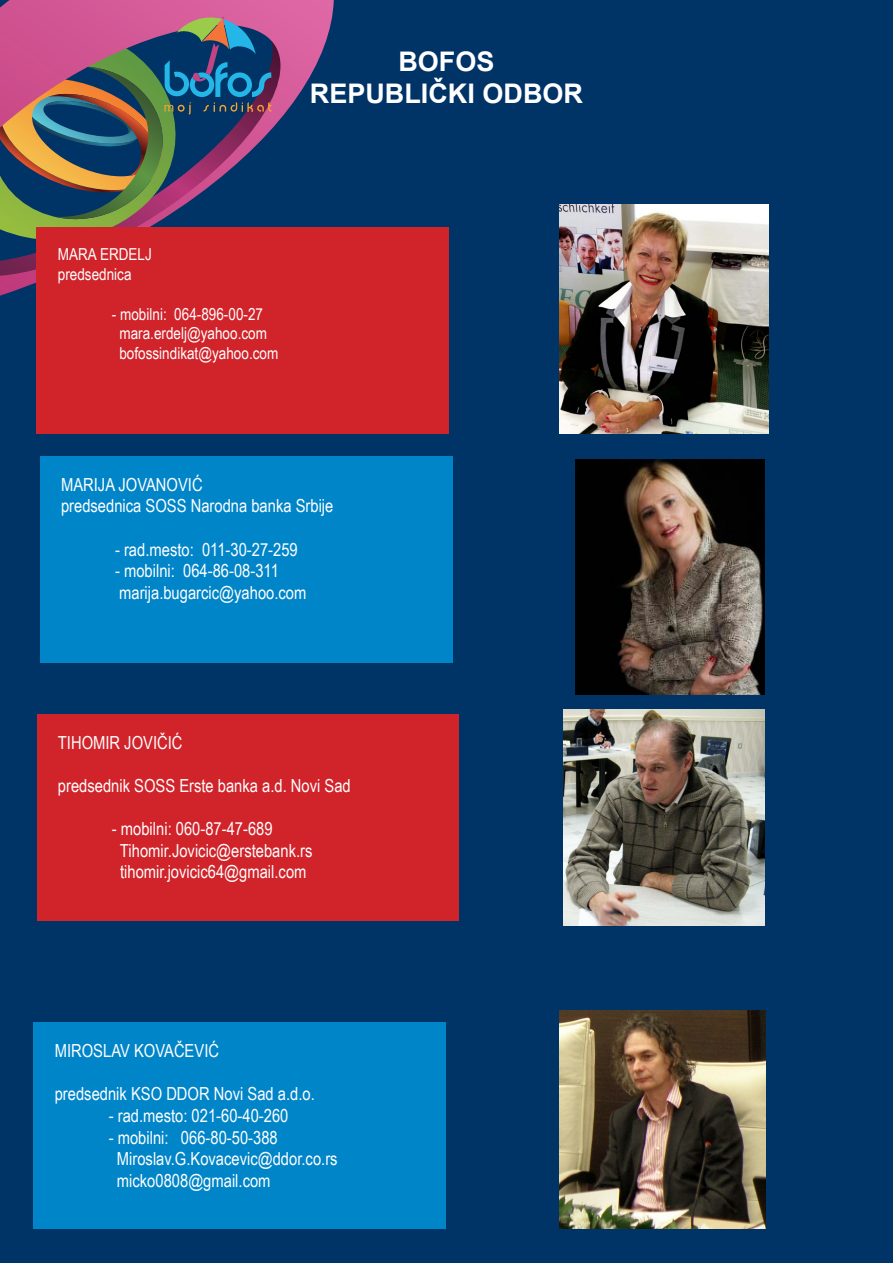
<style>
.page{position:relative;width:893px;height:1263px;background:#036}
.page>*{position:absolute;margin:0;border:0;box-sizing:border-box;transform-origin:0 0}
.siva_slova{font:700 27px "Arial";color:#fff}
.BOLD_TIL_TEXT{font:18px "Arial Narrow";color:#fff}
.BOLD_TIL_TEXT-2{font:16.5px "Arial Narrow";color:#fff}
</style>
<div class="page">
<img style="left:576px;top:459px;width:189px;height:235px">
<div style="left:40px;top:456px;width:412px;height:207px;background:#0085c9"></div>
<div style="left:33px;top:1023px;width:413px;height:206px;background:#0085c9"></div>
<img style="left:559px;top:1011px;width:206px;height:218px">
<svg style="left:0;top:0;width:334px;height:296px"></svg>
<svg style="left:0;top:14px;width:271px;height:237px"></svg>
<img style="left:560px;top:204px;width:208px;height:229px">
<div style="left:37px;top:227px;width:412px;height:206px;background:#d1232a"></div>
<img style="left:563px;top:709px;width:202px;height:217px">
<div style="left:37px;top:714px;width:421px;height:207px;background:#d1232a"></div>
<p class="siva_slova" style="left:398px;top:42px;width:98px">BOFOS</p>
<p class="siva_slova" style="left:310px;top:74px;width:274px">REPUBLIČKI ODBOR</p>
<p class="BOLD_TIL_TEXT-2" style="left:58px;top:242px;width:95px">MARA ERDELJ</p>
<p class="BOLD_TIL_TEXT-2" style="left:58px;top:262px;width:75px">predsednica</p>
<p class="BOLD_TIL_TEXT-2" style="left:112px;top:302px;width:153px">- mobilni: 064-896-00-27</p>
<p class="BOLD_TIL_TEXT-2" style="left:119px;top:322px;width:149px">mara.erdelj@yahoo.com</p>
<p class="BOLD_TIL_TEXT-2" style="left:119px;top:341px;width:160px">bofossindikat@yahoo.com</p>
<p class="BOLD_TIL_TEXT" style="left:61px;top:471px;width:143px">MARIJA JOVANOVIĆ</p>
<p class="BOLD_TIL_TEXT" style="left:61px;top:493px;width:274px">predsednica SOSS Narodna banka Srbije</p>
<p class="BOLD_TIL_TEXT" style="left:115px;top:536px;width:184px">- rad.mesto: 011-30-27-259</p>
<p class="BOLD_TIL_TEXT" style="left:115px;top:558px;width:165px">- mobilni: 064-86-08-311</p>
<p class="BOLD_TIL_TEXT" style="left:119px;top:579px;width:189px">marija.bugarcic@yahoo.com</p>
<p class="BOLD_TIL_TEXT" style="left:58px;top:729px;width:126px">TIHOMIR JOVIČIĆ</p>
<p class="BOLD_TIL_TEXT" style="left:58px;top:772px;width:294px">predsednik SOSS Erste banka a.d. Novi Sad</p>
<p class="BOLD_TIL_TEXT" style="left:112px;top:816px;width:162px">- mobilni: 060-87-47-689</p>
<p class="BOLD_TIL_TEXT" style="left:120px;top:837px;width:194px">Tihomir.Jovicic@erstebank.rs</p>
<p class="BOLD_TIL_TEXT" style="left:120px;top:859px;width:188px">tihomir.jovicic64@gmail.com</p>
<p class="BOLD_TIL_TEXT" style="left:55px;top:1037px;width:166px">MIROSLAV KOVAČEVIĆ</p>
<p class="BOLD_TIL_TEXT" style="left:55px;top:1081px;width:262px">predsednik KSO DDOR Novi Sad a.d.o.</p>
<p class="BOLD_TIL_TEXT" style="left:109px;top:1102px;width:181px">- rad.mesto: 021-60-40-260</p>
<p class="BOLD_TIL_TEXT" style="left:109px;top:1124px;width:171px">- mobilni: 066-80-50-388</p>
<p class="BOLD_TIL_TEXT" style="left:117px;top:1145px;width:222px">Miroslav.G.Kovacevic@ddor.co.rs</p>
<p class="BOLD_TIL_TEXT" style="left:117px;top:1167px;width:155px">micko0808@gmail.com</p>
</div>
